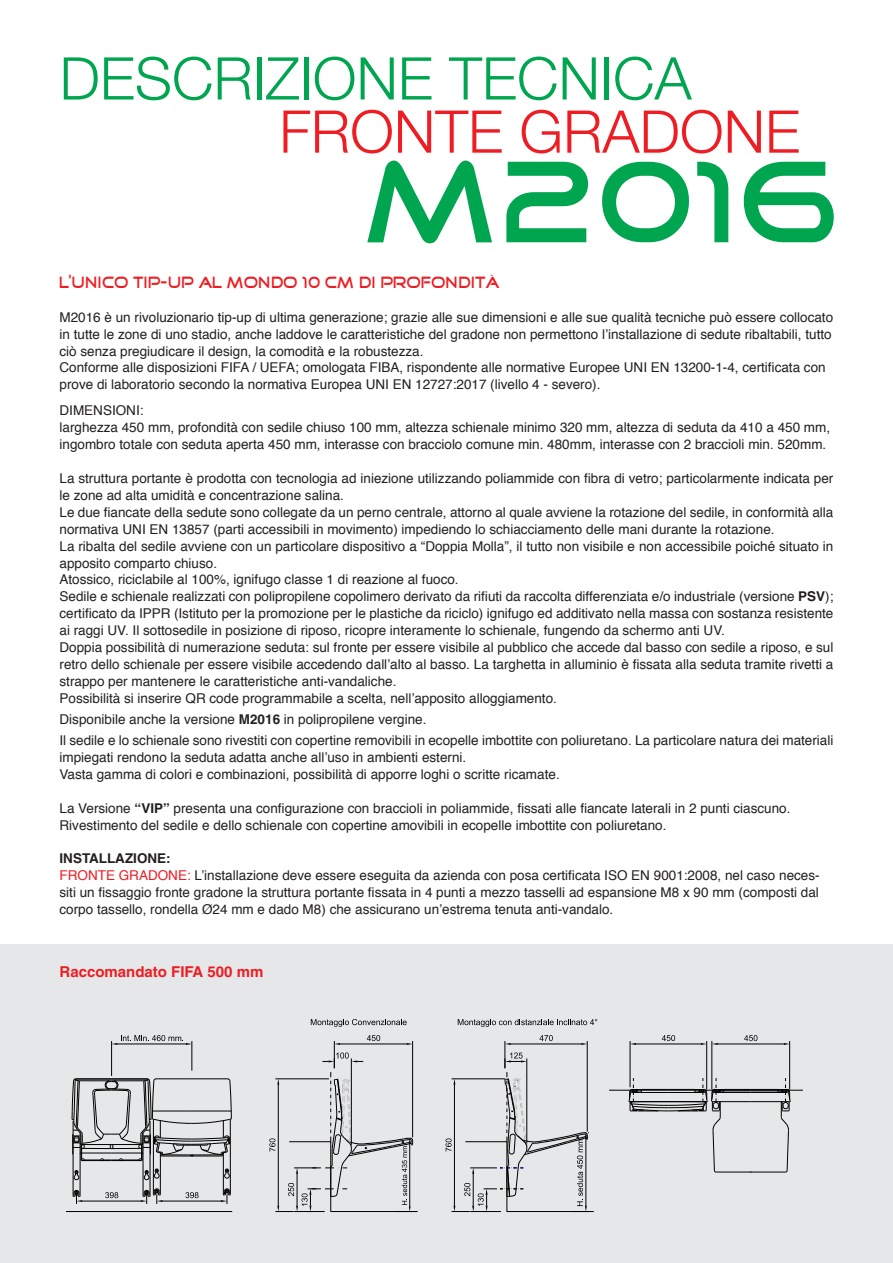
<style>
.page{position:relative;width:893px;height:1263px;background:#fff}
.page>*{position:absolute;margin:0;border:0;box-sizing:border-box;transform-origin:0 0}
.t1{font:117.9px "Good Times";color:#00a54f}
.t2{font:300 58.95px "Helvetica Neue";color:#00a54f}
.t3{font:300 58.95px "Helvetica Neue";color:#ee1d23}
.t4{font:16.5px "Good Times";color:#ee1d23;scale:.9 1}
.t5{font:700 15px "Helvetica";color:#ee1d23}
.Normale{font:13.5px/17px "Helvetica";color:#231f20}
.Normale-2{font:700 13.5px "Helvetica";color:#231f20}
.s1{font-weight:700}
.s2{color:#ee1d23}
</style>
<div class="page">
<div style="left:0;top:944px;width:893px;height:319px;background:#e6e7e9"></div>
<hr style="left:718px;top:1044px;width:66px;height:1px;background:#000">
<hr style="left:789px;top:1041px;width:1px;height:48px;background:#000">
<hr style="left:712px;top:1041px;width:1px;height:48px;background:#000">
<svg style="left:701px;top:1043px;width:17px;height:2px"></svg>
<hr style="left:636px;top:1044px;width:65px;height:1px;background:#000">
<hr style="left:706px;top:1041px;width:1px;height:48px;background:#000">
<hr style="left:630px;top:1041px;width:1px;height:46px;background:#000">
<hr style="left:750px;top:1172px;width:35px;height:1px;background:#000">
<hr style="left:716px;top:1172px;width:35px;height:1px;background:#000">
<svg style="left:744px;top:1035px;width:13px;height:6px"></svg>
<svg style="left:662px;top:1035px;width:13px;height:6px"></svg>
<hr style="left:67px;top:1211px;width:165px;height:1px;background:#000">
<svg style="left:629px;top:1078px;width:162px;height:94px"></svg>
<svg style="left:446px;top:1035px;width:148px;height:177px"></svg>
<svg style="left:269px;top:1035px;width:149px;height:177px"></svg>
<svg style="left:311px;top:1019px;width:96px;height:8px"></svg>
<svg style="left:458px;top:1019px;width:139px;height:8px"></svg>
<hr style="left:609px;top:1090px;width:194px;height:1px;background:#000">
<hr style="left:192px;top:1041px;width:1px;height:30px;background:#000">
<hr style="left:111px;top:1041px;width:1px;height:35px;background:#000">
<svg style="left:72px;top:1078px;width:160px;height:126px"></svg>
<svg style="left:112px;top:1035px;width:80px;height:10px"></svg>
<p class="t2" style="left:60px;top:31px;width:634px">DESCRIZIONE TECNICA</p>
<p class="t3" style="left:279px;top:84px;width:522px">FRONTE GRADONE</p>
<p class="t1" style="left:364px;top:146px;width:484px">M2016</p>
<p class="t4" style="left:60px;top:274px;width:490px">L’UNICO TIP-UP AL MONDO 10 CM DI PROFONDITÀ</p>
<p class="Normale" style="left:60px;top:309px;width:775px;text-align:justify">M2016 è un rivoluzionario tip-up di ultima generazione; grazie alle sue dimensioni e alle sue qualità tecniche può essere collocato in tutte le zone di uno stadio, anche laddove le caratteristiche del gradone non permettono l’installazione di sedute ribaltabili, tutto ciò senza pregiudicare il design, la comodità e la robustezza.</p>
<p class="Normale" style="left:60px;top:360px;width:768px">Conforme alle disposizioni FIFA / UEFA; omologata FIBA, rispondente alle normative Europee UNI EN 13200-1-4, certificata con prove di laboratorio secondo la normativa Europea UNI EN 12727:2017 (livello 4 - severo).</p>
<p class="Normale" style="left:60px;top:402px;width:86px">DIMENSIONI:</p>
<p class="Normale" style="left:60px;top:419px;width:772px">larghezza 450 mm, profondità con sedile chiuso 100 mm, altezza schienale minimo 320 mm, altezza di seduta da 410 a 450 mm, ingombro totale con seduta aperta 450 mm, interasse con bracciolo comune min. 480mm, interasse con 2 braccioli min. 520mm.</p>
<p class="Normale" style="left:60px;top:470px;width:775px">La struttura portante è prodotta con tecnologia ad iniezione utilizzando poliammide con fibra di vetro; particolarmente indicata per le zone ad alta umidità e concentrazione salina.</p>
<p class="Normale" style="left:60px;top:504px;width:775px">Le due fiancate della sedute sono collegate da un perno centrale, attorno al quale avviene la rotazione del sedile, in conformità alla normativa UNI EN 13857 (parti accessibili in movimento) impediendo lo schiacciamento delle mani durante la rotazione.</p>
<p class="Normale" style="left:60px;top:538px;width:775px">La ribalta del sedile avviene con un particolare dispositivo a “Doppia Molla”, il tutto non visibile e non accessibile poiché situato in apposito comparto chiuso.</p>
<p class="Normale" style="left:60px;top:572px;width:401px">Atossico, riciclabile al 100%, ignifugo classe 1 di reazione al fuoco.</p>
<p class="Normale" style="left:60px;top:589px;width:775px;text-align:justify">Sedile e schienale realizzati con polipropilene copolimero derivato da rifiuti da raccolta differenziata e/o industriale (versione <span class="s1">PSV</span>); certificato da IPPR (Istituto per la promozione per le plastiche da riciclo) ignifugo ed additivato nella massa con sostanza resistente ai raggi UV. Il sottosedile in posizione di riposo, ricopre interamente lo schienale, fungendo da schermo anti UV.</p>
<p class="Normale" style="left:60px;top:639px;width:775px;text-align:justify">Doppia possibilità di numerazione seduta: sul fronte per essere visibile al pubblico che accede dal basso con sedile a riposo, e sul retro dello schienale per essere visibile accedendo dall’alto al basso. La targhetta in alluminio è fissata alla seduta tramite rivetti a strappo per mantenere le caratteristiche anti-vandaliche.</p>
<p class="Normale" style="left:60px;top:690px;width:499px">Possibilità si inserire QR code programmabile a scelta, nell’apposito alloggiamento.</p>
<p class="Normale" style="left:60px;top:712px;width:368px">Disponibile anche la versione <span class="s1">M2016</span> in polipropilene vergine.</p>
<p class="Normale" style="left:60px;top:733px;width:775px">Il sedile e lo schienale sono rivestiti con copertine removibili in ecopelle imbottite con poliuretano. La particolare natura dei materiali impiegati rendono la seduta adatta anche all’uso in ambienti esterni.</p>
<p class="Normale" style="left:60px;top:766px;width:502px">Vasta gamma di colori e combinazioni, possibilità di apporre loghi o scritte ricamate.</p>
<p class="Normale" style="left:60px;top:800px;width:732px">La Versione <span class="s1">“VIP”</span> presenta una configurazione con braccioli in poliammide, fissati alle fiancate laterali in 2 punti ciascuno.</p>
<p class="Normale" style="left:60px;top:817px;width:609px">Rivestimento del sedile e dello schienale con copertine amovibili in ecopelle imbottite con poliuretano.</p>
<p class="Normale-2" style="left:60px;top:850px;width:113px">INSTALLAZIONE:</p>
<p class="Normale" style="left:60px;top:867px;width:762px;text-align:justify"><span class="s2">FRONTE GRADONE:</span> L’installazione deve essere eseguita da azienda con posa certificata ISO EN 9001:2008, nel caso neces&shy;siti un fissaggio fronte gradone la struttura portante fissata in 4 punti a mezzo tasselli ad espansione M8 x 90 mm (composti dal corpo tassello, rondella Ø24 mm e dado M8) che assicurano un’estrema tenuta anti-vandalo.</p>
<p class="t5" style="left:60px;top:962px;width:205px">Raccomandato FIFA 500 mm</p>
</div>
